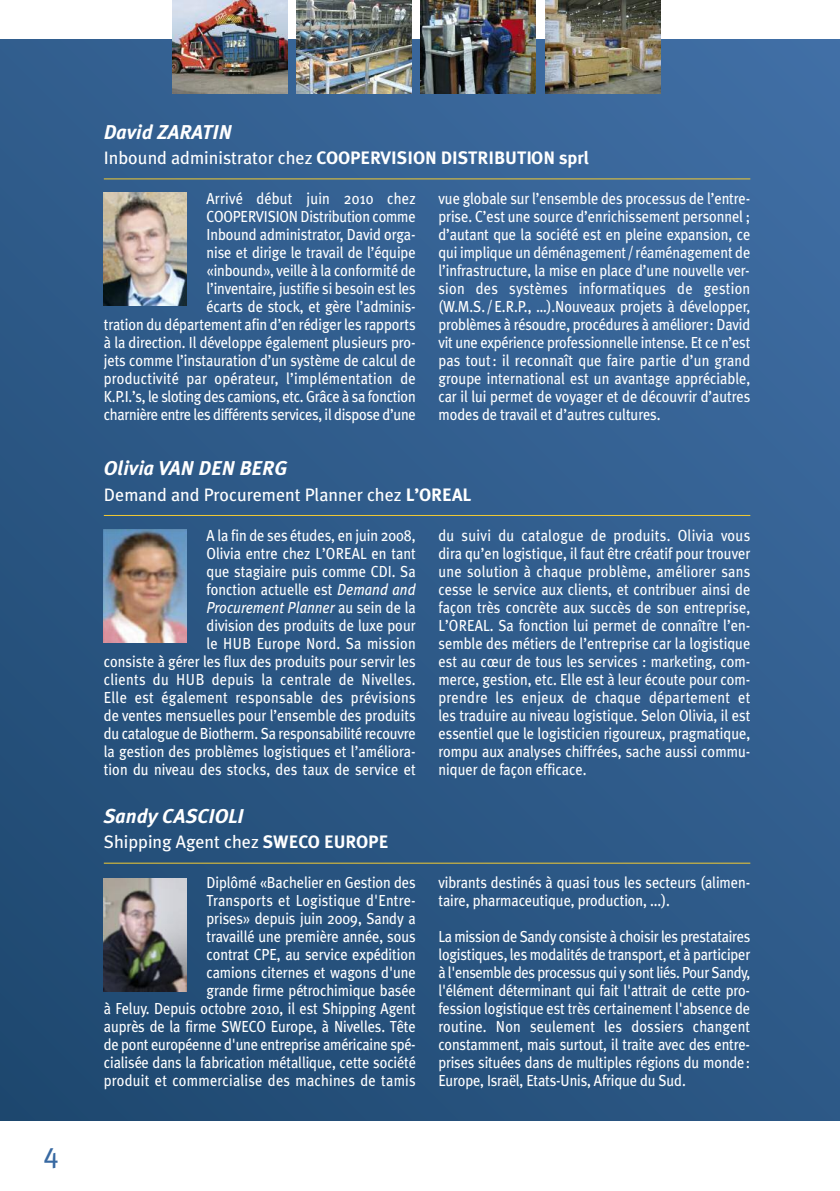
<style>
.page{position:relative;width:840px;height:1191px;background:#fff}
.page>*{position:absolute;margin:0;border:0;box-sizing:border-box;transform-origin:0 0}
.t1{font:28.4px "Meta Plus";color:#3869a2}
.t2{font:italic 700 20px "Meta Plus";color:#fff}
.t3{font:18px "Meta Plus";color:#fff}
.t4{font:700 18px "Meta Plus";color:#fff}
.t5{font:16px/18px "Meta Plus";letter-spacing:-.005em;color:#fff;text-align:right;scale:.9 1}
.s1{font-weight:400}
.s2{font-weight:700}
.s3{font-style:italic}
</style>
<div class="page">
<div style="left:0;top:40px;width:839px;height:1081px;background:linear-gradient(to bottom,#3a679a,#25507b)"></div>
<hr style="left:104px;top:515px;width:645px;height:1px;background:#f3ca32">
<img style="left:104px;top:529px;width:82px;height:113px">
<hr style="left:104px;top:862px;width:645px;height:1px;background:#f3ca32">
<img style="left:172px;top:0;width:115px;height:93px">
<img style="left:296px;top:0;width:115px;height:93px">
<img style="left:545px;top:0;width:115px;height:93px">
<img style="left:421px;top:0;width:114px;height:93px">
<img style="left:104px;top:878px;width:82px;height:113px">
<hr style="left:104px;top:178px;width:645px;height:1px;background:#f3ca32">
<img style="left:104px;top:192px;width:82px;height:114px">
<h1 class="t1" style="left:43px;top:1136px;width:17px">4</h1>
<p class="t2" style="left:104px;top:120px;width:129px">David ZARATIN</p>
<p class="t4" style="left:104px;top:147px;width:486px"><span class="s1">Inbound administrator chez</span> COOPERVISION DISTRIBUTION sprl</p>
<p class="t5" style="left:104px;top:189px;width:348px">Arrivé début juin 2010 chez<br>COOPERVISION Distribution comme<br>Inbound administrator, David orga-<br>nise et dirige le travail de l’équipe<br>«inbound», veille à la conformité de<br>l’inventaire, justifie si besoin est les<br>écarts de stock, et gère l’adminis-<br>tration du département afin d’en rédiger les rapports à la direction. Il développe également plusieurs pro&shy;jets comme l’instauration d’un système de calcul de productivité par opérateur, l’implémentation de K.P.I.’s, le sloting des camions, etc. Grâce à sa fonction charnière entre les différents services, il dispose d’une</p>
<p class="t5" style="left:438px;top:189px;width:348px;text-align:justify">vue globale sur l’ensemble des processus de l’entre&shy;prise. C’est une source d’enrichissement personnel ; d’autant que la société est en pleine expansion, ce qui implique un déménagement/réaménagement de l’infrastructure, la mise en place d’une nouvelle ver&shy;sion des systèmes informatiques de gestion (W.M.S./E.R.P., …).Nouveaux projets à développer, problèmes à résoudre, procédures à améliorer: David vit une expérience professionnelle intense. Et ce n’est pas tout: il reconnaît que faire partie d’un grand groupe international est un avantage appréciable, car il lui permet de voyager et de découvrir d’autres modes de travail et d’autres cultures.</p>
<p class="t2" style="left:104px;top:456px;width:185px">Olivia VAN DEN BERG</p>
<p class="t3" style="left:104px;top:484px;width:369px">Demand and Procurement Planner chez <span class="s2">L’OREAL</span></p>
<p class="t5" style="left:104px;top:526px;width:348px">A la fin de ses études, en juin 2008,<br>Olivia entre chez L’OREAL en tant<br>que stagiaire puis comme CDI. Sa<br>fonction actuelle est <span class="s3">Demand and<br>Procurement Planner</span> au sein de la<br>division des produits de luxe pour<br>le HUB Europe Nord. Sa mission<br>consiste à gérer les flux des produits pour servir les clients du HUB depuis la centrale de Nivelles.<br>Elle est également responsable des prévisions de ventes mensuelles pour l’ensemble des produits du catalogue de Biotherm. Sa responsabilité recouvre la gestion des problèmes logistiques et l’améliora&shy;tion du niveau des stocks, des taux de service et</p>
<p class="t5" style="left:438px;top:526px;width:348px;text-align:justify">du suivi du catalogue de produits. Olivia vous dira qu’en logistique, il faut être créatif pour trouver une solution à chaque problème, améliorer sans cesse le service aux clients, et contribuer ainsi de façon très concrète aux succès de son entreprise, L’OREAL. Sa fonction lui permet de connaître l’en&shy;semble des métiers de l’entreprise car la logistique est au cœur de tous les services : marketing, com&shy;merce, gestion, etc. Elle est à leur écoute pour com&shy;prendre les enjeux de chaque département et les traduire au niveau logistique. Selon Olivia, il est essentiel que le logisticien rigoureux, pragmatique, rompu aux analyses chiffrées, sache aussi commu&shy;niquer de façon efficace.</p>
<p class="t2" style="left:104px;top:804px;width:141px">Sandy CASCIOLI</p>
<p class="t3" style="left:104px;top:831px;width:286px">Shipping Agent chez <span class="s2">SWECO EUROPE</span></p>
<p class="t5" style="left:104px;top:873px;width:348px">Diplômé «Bachelier en Gestion des<br>Transports et Logistique d'Entre-<br>prises» depuis juin 2009, Sandy a<br>travaillé une première année, sous<br>contrat CPE, au service expédition<br>camions citernes et wagons d'une<br>grande firme pétrochimique basée<br>à Feluy. Depuis octobre 2010, il est Shipping Agent auprès de la firme SWECO Europe, à Nivelles. Tête de pont européenne d'une entreprise américaine spé&shy;cialisée dans la fabrication métallique, cette société produit et commercialise des machines de tamis</p>
<p class="t5" style="left:438px;top:873px;width:348px;text-align:left">vibrants destinés à quasi tous les secteurs (alimen&shy;taire, pharmaceutique, production, ...).</p>
<p class="t5" style="left:438px;top:927px;width:348px;text-align:justify">La mission de Sandy consiste à choisir les prestataires logistiques, les modalités de transport, et à participer à l'ensemble des processus qui y sont liés. Pour Sandy, l'élément déterminant qui fait l'attrait de cette pro&shy;fession logistique est très certainement l'absence de routine. Non seulement les dossiers changent constamment, mais surtout, il traite avec des entre&shy;prises situées dans de multiples régions du monde:<br>Europe, Israël, Etats-Unis, Afrique du Sud.</p>
</div>
